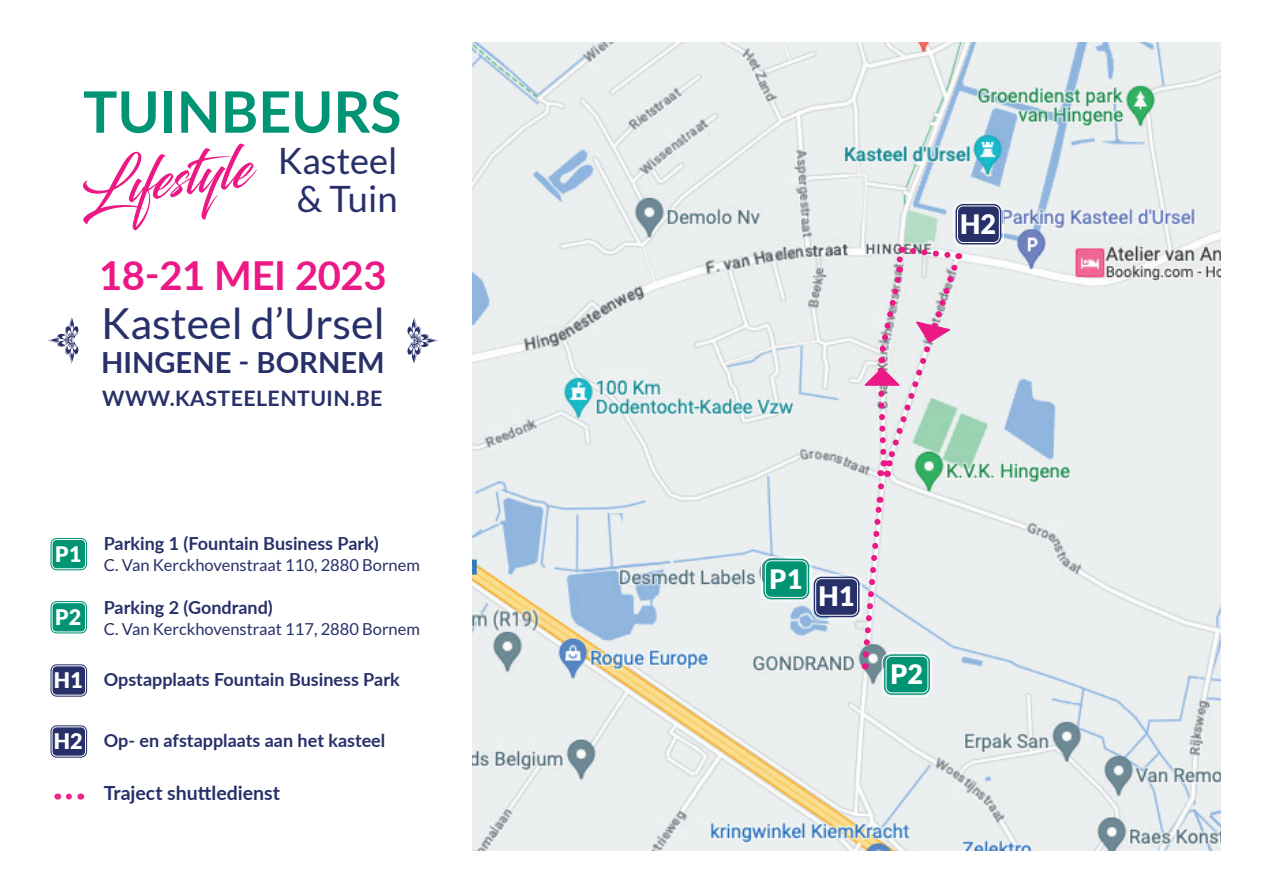
<style>
.page{position:relative;width:1263px;height:893px;background:#fff}
.page>*{position:absolute;margin:0;border:0;box-sizing:border-box;transform-origin:0 0}
.t1{font:700 57.15px "Lato";color:#009374}
.t2{font:42.9px "Lato";color:#273069}
.t3{font:700 40.05px "Lato";letter-spacing:-.01em;color:#eb1885}
.t4{font:36.3px/37.3px "Lato";color:#273069;text-align:center}
.t5{font:700 29.1px "Lato";color:#273069}
.t6{font:900 26.85px "Lato";color:#fff}
.t7{font:900 21.45px "Lato";color:#fff}
.t8{font:700 21.3px "Lato";letter-spacing:.02em;color:#273069}
.t9{font:700 19.5px "Lato";color:#273069}
.t10{font:700 18px "Lato";color:#273069}
.t11{font:16.5px "Lato";color:#273069}
</style>
<div class="page">
<img style="left:472px;top:43px;width:748px;height:807px">
<svg style="left:69px;top:793px;width:12px;height:6px"></svg>
<svg style="left:48px;top:318px;width:30px;height:45px"></svg>
<svg style="left:407px;top:318px;width:30px;height:45px"></svg>
<svg style="left:83px;top:143px;width:174px;height:87px"></svg>
<div style="left:884px;top:654px;width:46px;height:41px;background:#009374;border-radius:8px"></div>
<div style="left:882px;top:652px;width:50px;height:45px;border:1px solid #fff;border-radius:10px"></div>
<div style="left:886px;top:656px;width:42px;height:37px;border:1px solid #fff;border-radius:6px"></div>
<div style="left:51px;top:538px;width:36px;height:32px;background:#009374;border-radius:6px"></div>
<div style="left:49px;top:536px;width:40px;height:36px;border:1px solid #fff;border-radius:8px"></div>
<div style="left:52px;top:539px;width:34px;height:30px;border:1px solid #fff;border-radius:5px"></div>
<div style="left:51px;top:664px;width:36px;height:33px;background:#273069;border-radius:6px"></div>
<div style="left:49px;top:662px;width:40px;height:36px;border:1px solid #fff;border-radius:8px"></div>
<div style="left:52px;top:666px;width:34px;height:29px;border:1px solid #fff;border-radius:5px"></div>
<div style="left:51px;top:725px;width:36px;height:33px;background:#273069;border-radius:6px"></div>
<div style="left:49px;top:723px;width:40px;height:36px;border:1px solid #fff;border-radius:8px"></div>
<div style="left:52px;top:727px;width:34px;height:29px;border:1px solid #fff;border-radius:5px"></div>
<div style="left:51px;top:601px;width:36px;height:32px;background:#009374;border-radius:6px"></div>
<div style="left:49px;top:599px;width:40px;height:36px;border:1px solid #fff;border-radius:8px"></div>
<div style="left:52px;top:602px;width:34px;height:30px;border:1px solid #fff;border-radius:5px"></div>
<div style="left:763px;top:559px;width:46px;height:40px;background:#009374;border-radius:8px"></div>
<div style="left:761px;top:556px;width:50px;height:46px;border:1px solid #fff;border-radius:10px"></div>
<div style="left:765px;top:560px;width:42px;height:38px;border:1px solid #fff;border-radius:6px"></div>
<div style="left:814px;top:577px;width:45px;height:40px;background:#273069;border-radius:8px"></div>
<div style="left:811px;top:574px;width:51px;height:45px;border:1px solid #fff;border-radius:10px"></div>
<div style="left:815px;top:578px;width:43px;height:38px;border:1px solid #fff;border-radius:6px"></div>
<div style="left:955px;top:204px;width:46px;height:40px;background:#273069;border-radius:8px"></div>
<div style="left:953px;top:202px;width:50px;height:45px;border:1px solid #fff;border-radius:10px"></div>
<div style="left:957px;top:206px;width:43px;height:37px;border:1px solid #fff;border-radius:6px"></div>
<svg style="left:859px;top:244px;width:103px;height:425px"></svg>
<h1 class="t1" style="left:83px;top:70px;width:320px">TUINBEURS</h1>
<h3 class="t4" style="left:278px;top:142px;width:121px">Kasteel &amp; Tuin</h3>
<h3 class="t3" style="left:99px;top:246px;width:289px">18-21 MEI 2023</h3>
<h2 class="t2" style="left:101px;top:299px;width:285px">Kasteel d’Ursel</h2>
<h3 class="t5" style="left:101px;top:341px;width:285px">HINGENE - BORNEM</h3>
<p class="t8" style="left:102px;top:383px;width:282px">WWW.KASTEELENTUIN.BE</p>
<p class="t7" style="left:55px;top:541px;width:28px">P1</p>
<p class="t7" style="left:55px;top:604px;width:28px">P2</p>
<p class="t7" style="left:54px;top:668px;width:30px">H1</p>
<p class="t7" style="left:54px;top:729px;width:30px">H2</p>
<p class="t10" style="left:104px;top:531px;width:277px">Parking 1 (Fountain Business Park)</p>
<p class="t11" style="left:104px;top:556px;width:318px">C. Van Kerckhovenstraat 110, 2880 Bornem</p>
<p class="t10" style="left:104px;top:594px;width:171px">Parking 2 (Gondrand)</p>
<p class="t11" style="left:104px;top:619px;width:318px">C. Van Kerckhovenstraat 117, 2880 Bornem</p>
<p class="t10" style="left:104px;top:666px;width:297px">Opstapplaats Fountain Business Park</p>
<p class="t10" style="left:104px;top:727px;width:283px">Op- en afstapplaats aan het kasteel</p>
<p class="t9" style="left:104px;top:779px;width:178px">Traject shuttledienst</p>
<h3 class="t6" style="left:960px;top:208px;width:37px">H2</h3>
<h3 class="t6" style="left:770px;top:563px;width:34px">P1</h3>
<h3 class="t6" style="left:818px;top:581px;width:37px">H1</h3>
<h3 class="t6" style="left:890px;top:658px;width:34px">P2</h3>
</div>
